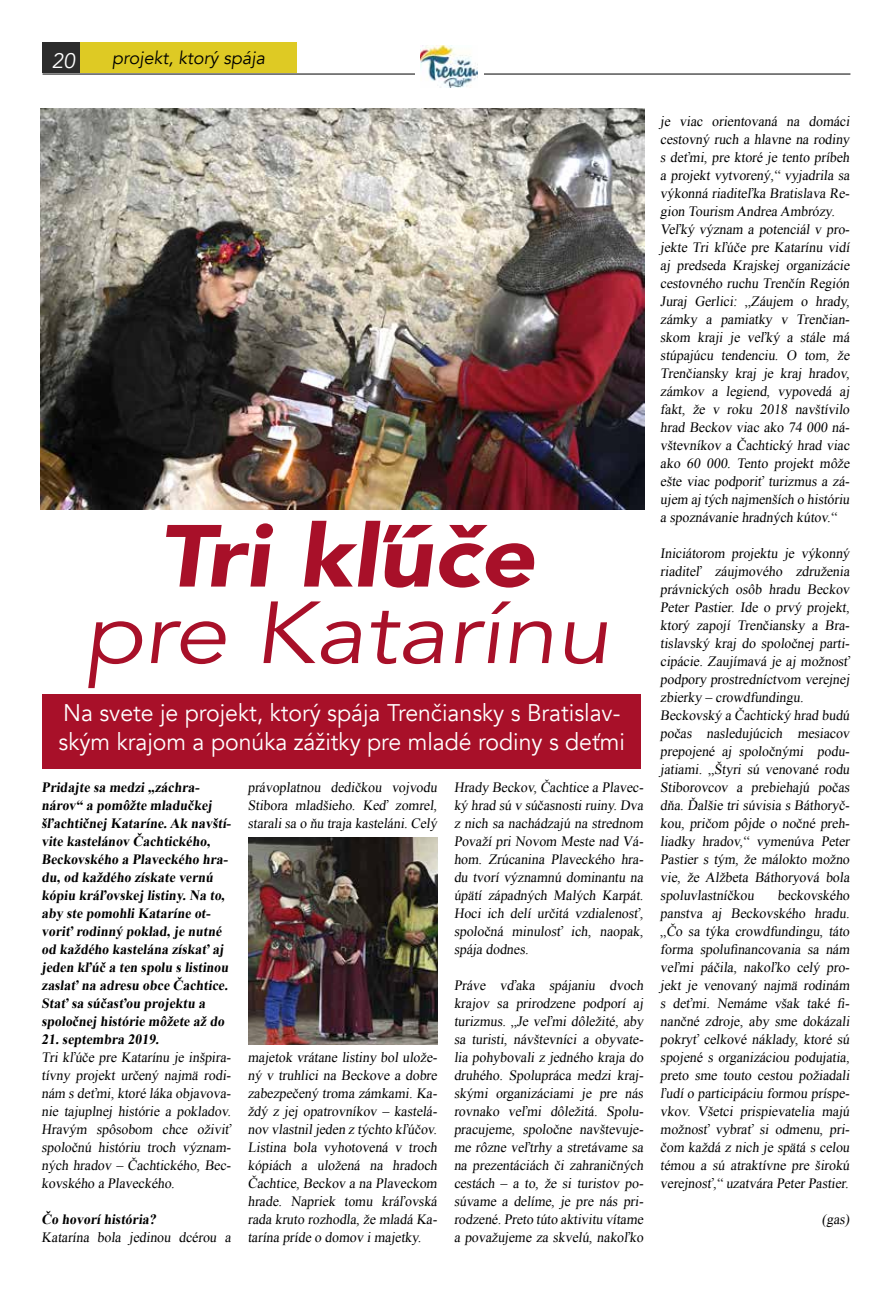
<style>
.page{position:relative;width:893px;height:1297px;background:#fff}
.page>*{position:absolute;margin:0;border:0;box-sizing:border-box;transform-origin:0 0}
.t1{font:87px "Avenir";color:#a81029;scale:1.11 1}
.t2{font:900 87px "Avenir";color:#a81029;scale:1.11 1}
.t3{font:24px/28.5px "Avenir";color:#fff;scale:.96 1}
.t4{font:21px "Avenir";color:#fff}
.t5{font:18px "Avenir";color:#000}
.t6{font:14.25px/18px "Times New Roman";color:#000;text-align:justify}
.t7{font:700 14.25px/18px "Times New Roman";color:#000}
</style>
<div class="page">
<hr style="left:43px;top:74px;width:807px;height:1px;background:#000">
<div style="left:43px;top:43px;width:52px;height:30px;background:#2c2c2c"></div>
<div style="left:80px;top:43px;width:217px;height:30px;background:#deca24"></div>
<div style="left:416px;top:43px;width:68px;height:46px;background:#fff"></div>
<img style="left:420px;top:46px;width:58px;height:41px">
<div style="left:42px;top:694px;width:599px;height:74px;background:#a81029"></div>
<img style="left:40px;top:108px;width:604px;height:402px">
<img style="left:249px;top:837px;width:189px;height:208px">
<h3 class="t4" style="left:52px;top:48px;width:28px">20</h3>
<p class="t5" style="left:112px;top:47px;width:157px">projekt, ktorý spája</p>
<h1 class="t2" style="left:159px;top:482px;width:356px">Tri kľúče</h1>
<h1 class="t1" style="left:84px;top:581px;width:487px">pre Katarínu</h1>
<h2 class="t3" style="left:59px;top:699px;width:591px">Na svete je projekt, ktorý spája Trenčiansky s Bratislav&shy;ským krajom a ponúka zážitky pre mladé rodiny s deťmi</h2>
<p class="t7" style="left:42px;top:778px;width:193px">Pridaj te sa medzi „záchra&shy;nárov“ a pomôžte mladučkej šľachtičnej Kataríne.Ak navští&shy;vite kastelánov Čachtického,<br>Beckovského a Plaveckého hra&shy;du, od každého získate vernú kópiu kráľovskej listiny. Na to, aby ste pomohli Kataríne ot&shy;voriť rodinný poklad, j e nutné od každého kastelána získať aj<br>j eden kľúč a ten spolu s listinou zaslať na adresu obce Čachtice.<br>Stať sa súčasťou proj ektu a spoločnej histórie môžete až do</p>
<p class="t7" style="left:42px;top:1030px;width:121px">21. septembra 2019.</p>
<p class="t6" style="left:42px;top:1048px;width:193px">Tri kľúče pre Katarínu j e inšp ira&shy;tívny proj ekt určený naj mä rodi&shy;nám s deťmi, ktoré láka obj avova&shy;nie tajup lnej histórie a p okladov.<br>Hravým sp ôsobom chce oživiť sp oločnú históriu troch význam&shy;ných hradov – Čachtického, Bec&shy;kovského a Plaveckého.</p>
<p class="t7" style="left:42px;top:1210px;width:118px">Čo hovorí história?</p>
<p class="t6" style="left:42px;top:1228px;width:193px">Katarína bola j edinou dcérou a</p>
<p class="t6" style="left:248px;top:778px;width:193px">právop latnou dedičkou voj vodu Stibora mladšieho. Keď zomrel, starali sa o ňu traj a kasteláni. Celý</p>
<p class="t6" style="left:248px;top:1048px;width:193px">maj etok vrátane listiny bol ulože&shy;ný v truhlici na Beckove a dobre zabezp ečený troma zámkami. Ka&shy;ždý z j ej op atrovníkov – kastelá&shy;nov vlastnilj eden z týchto kľúčov.<br>Listina bola vyhotovená v troch kóp iách a uložená na hradoch Čachtice, Beckov a na Plaveckom hrade. Napriek tomu kráľovská rada kruto rozhodla, že mladá Ka&shy;tarína príde o domov i maj etky.</p>
<p class="t6" style="left:454px;top:778px;width:193px">Hrady Beckov, Čachtice a Plavec&shy;ký hrad sú v súčasnosti ruiny. Dva z nich sa nachádzajú na strednom Považí pri Novom Meste nad Vá&shy;hom. Zrúcanina Plaveckého hra&shy;du tvorí významnú dominantu na úp ätí záp adných Malých Karp át.<br>Hoci ich delí určitá vzdialenosť, sp oločná minulosť ich, naop ak, spáj a dodnes.</p>
<p class="t6" style="left:454px;top:976px;width:193px;text-align:left">Práve vďaka sp áj aniu dvoch kraj ov sa prirodzene podporí aj turizmus. „Je veľmi dôležité, aby sa turisti, návštevníci a obyvate&shy;lia p ohybovali z j edného kraj a do druhého. Sp olupráca medzi kraj - skými organizáciami j e pre nás rovnako veľmi dôležitá. Sp olu&shy;pracuj eme, sp oločne navštevuj e&shy;me rôzne veľtrhy a stretávame sa na prezentáciách či zahraničných cestách – a to, že si turistov po&shy;súvame a delíme, j e pre nás pri&shy;rodzené.Preto túto aktivitu vítame a považuj eme za skvelú, nakoľko</p>
<p class="t6" style="left:660px;top:112px;width:193px;text-align:left">j e viac orientovaná na domáci cestovný ruch a hlavne na rodiny s deťmi, pre ktoré j e tento príbeh a proj ekt vytvorený,“ vyj adrila sa výkonná riaditeľka Bratislava Re&shy;gion Tourism Andrea Ambrózy.<br>Veľký význam a p otenciál v pro&shy;j ekte Tri kľúče pre Katarínu vidí aj predseda Kraj skej organizácie cestovného ruchu Trenčín Región<br>Juraj Gerlici: „Záuj em o hrady, zámky a p amiatky v Trenčian&shy;skom kraj i j e veľký a stále má stúp ajúcu tendenciu. O tom, že<br>Trenčiansky kraj j e kraj hradov, zámkov a legiend, vyp ovedá aj fakt, že v roku 2018 navštívilo hrad Beckov viac ako 74 000 ná&shy;vštevníkov a Čachtický hrad viac ako 60 000. Tento proj ekt môže ešte viac p odp oriť turizmus a zá&shy;uj em aj tých najmenších o históriu a sp oznávanie hradných kútov.“</p>
<p class="t6" style="left:660px;top:544px;width:193px;text-align:left">Iniciátorom proj ektu j e výkonný riaditeľ záuj mového združenia právnických osôb hradu Beckov<br>Peter Pastier. Ide o prvý proj ekt, ktorý zap oj í Trenčiansky a Bra&shy;tislavský kraj do sp oločnej p arti&shy;cip ácie. Zauj ímavá j e aj možnosť podpory prostredníctvom verejnej zbierky – crowdfundingu.<br>Beckovský a Čachtický hrad budú počas nasledujúcich mesiacov prep oj ené aj sp oločnými p odu&shy;j atiami. „Štyri sú venované rodu<br>Stiborovcov a prebiehajú počas dňa. Ďalšie tri súvisia s Báthoryč&shy;kou, pričom p ôj de o nočné preh&shy;liadky hradov,“ vymenúva Peter<br>Pastier s tým, že málokto možno vie, že Alžbeta Báthoryová bola sp oluvlastníčkou</p>
<p class="t6" style="left:660px;top:886px;width:193px;text-indent:117px">beckovského p anstva aj Beckovského hradu. „Čo sa týka crowdfundingu, táto forma sp olufinancovania sa nám veľmi p áčila, nakoľko celý pro&shy;j ekt j e venovaný najmä rodinám s deťmi. Nemáme však také fi&shy;nančné zdroj e, aby sme dokázali p okryť celkové náklady, ktoré sú sp oj ené s organizáciou p oduj atia, preto sme touto cestou p ožiadali ľudí o p articip áciu formou prísp e&shy;vkov. Všetci prispievatelia majú možnosť vybrať si odmenu, pri&shy;čom každá z nich j e sp ätá s celou témou a sú atraktívne pre širokú verejnosť,“ uzatvára Peter Pastier.</p>
<p class="t6" style="left:822px;top:1210px;width:31px">(gas)</p>
</div>
